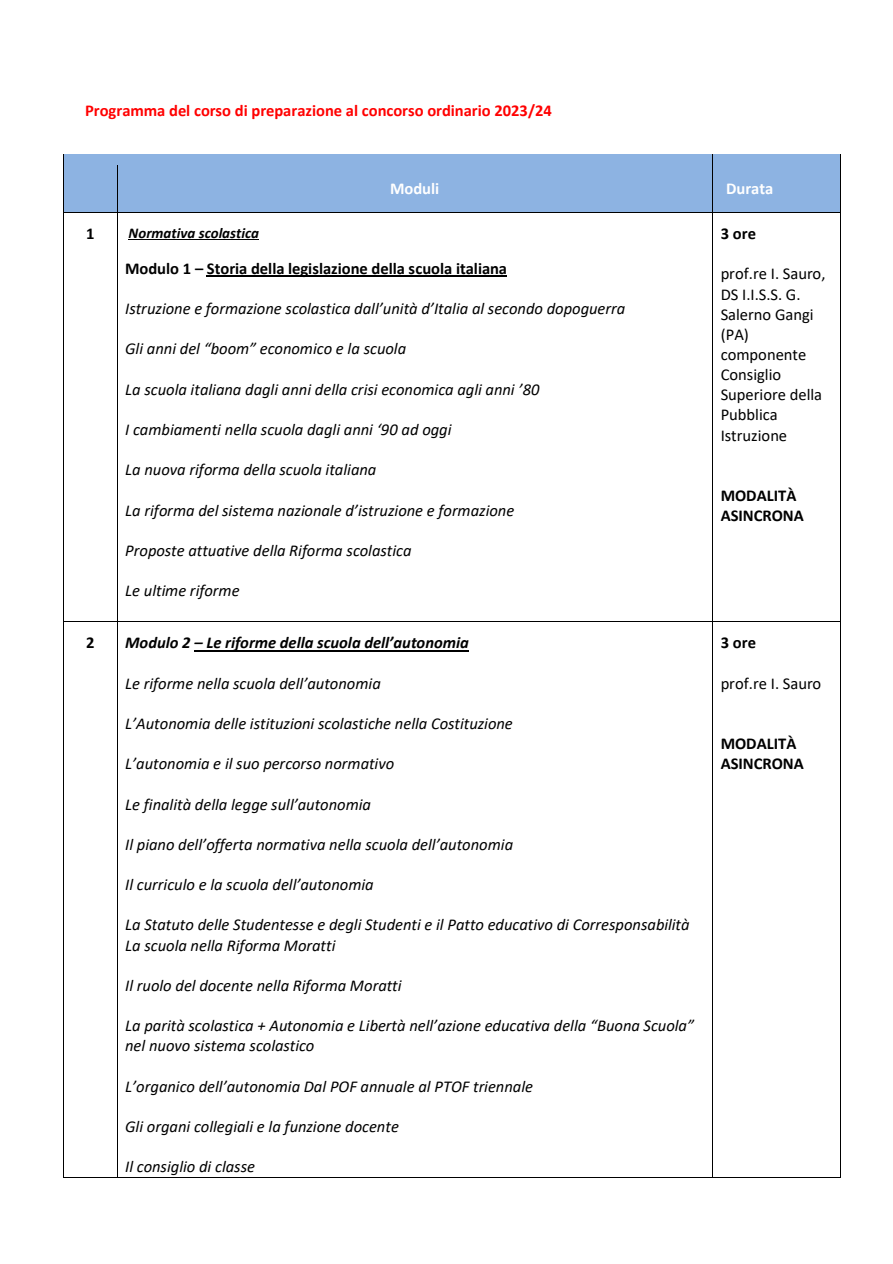
<style>
.page{position:relative;width:893px;height:1264px;background:#fff}
.page>*{position:absolute;margin:0;border:0;box-sizing:border-box;transform-origin:0 0}
.t1{font:italic 16.5px/20.1px "Calibri";color:#000}
.t2{font:16.5px/20.1px "Calibri";color:#000}
.t3{font:700 16.5px/20.1px "Calibri";color:#000}
.t4{font:700 16.5px "Calibri";letter-spacing:-.005em;color:#f00}
.t5{font:italic 700 16.5px "Calibri";color:#000}
.t6{font:700 16.5px "Calibri";letter-spacing:-.005em;color:#fff}
.t7{font:italic 700 15px "Calibri";color:#000}
</style>
<div class="page">
<div style="left:64px;top:154px;width:53px;height:58px;background:#8db3e2"></div>
<div style="left:117px;top:154px;width:595px;height:58px;background:#8db3e2"></div>
<div style="left:713px;top:154px;width:127px;height:58px;background:#8db3e2"></div>
<hr style="left:63px;top:165px;width:1px;height:47px;background:#000">
<hr style="left:117px;top:165px;width:1px;height:47px;background:#000">
<hr style="left:712px;top:165px;width:1px;height:47px;background:#000">
<hr style="left:840px;top:165px;width:1px;height:47px;background:#000">
<hr style="left:129px;top:239px;width:130px;height:1px;background:#000">
<hr style="left:207px;top:275px;width:300px;height:1px;background:#000">
<hr style="left:64px;top:212px;width:53px;height:1px;background:#000">
<hr style="left:117px;top:212px;width:595px;height:1px;background:#000">
<hr style="left:713px;top:212px;width:127px;height:1px;background:#000">
<hr style="left:63px;top:223px;width:1px;height:398px;background:#000">
<hr style="left:117px;top:223px;width:1px;height:398px;background:#000">
<hr style="left:712px;top:223px;width:1px;height:398px;background:#000">
<hr style="left:840px;top:223px;width:1px;height:398px;background:#000">
<hr style="left:194px;top:650px;width:275px;height:1px;background:#000">
<hr style="left:64px;top:621px;width:53px;height:1px;background:#000">
<hr style="left:117px;top:621px;width:595px;height:1px;background:#000">
<hr style="left:713px;top:621px;width:127px;height:1px;background:#000">
<hr style="left:63px;top:632px;width:1px;height:544px;background:#000">
<hr style="left:64px;top:1176px;width:53px;height:1px;background:#000">
<hr style="left:117px;top:632px;width:1px;height:544px;background:#000">
<hr style="left:117px;top:1176px;width:595px;height:1px;background:#000">
<hr style="left:712px;top:632px;width:1px;height:544px;background:#000">
<hr style="left:713px;top:1176px;width:127px;height:1px;background:#000">
<hr style="left:840px;top:632px;width:1px;height:544px;background:#000">
<p class="t4" style="left:85px;top:99px;width:468px">Programma del corso di preparazione al concorso ordinario 2023/24</p>
<p class="t6" style="left:390px;top:177px;width:51px">Moduli</p>
<p class="t6" style="left:726px;top:177px;width:49px">Durata</p>
<p class="t3" style="left:86px;top:223px;width:10px">1</p>
<p class="t7" style="left:129px;top:222px;width:132px">Normativa scolastica</p>
<p class="t3" style="left:125px;top:258px;width:383px">Modulo 1 – Storia della legislazione della scuola italiana</p>
<p class="t1" style="left:125px;top:298px;width:502px">Istruzione e formazione scolastica dall’unità d’Italia al secondo dopoguerra</p>
<p class="t1" style="left:125px;top:338px;width:283px">Gli anni del “boom” economico e la scuola</p>
<p class="t1" style="left:125px;top:378px;width:416px">La scuola italiana dagli anni della crisi economica agli anni ’80</p>
<p class="t1" style="left:125px;top:418px;width:328px">I cambiamenti nella scuola dagli anni ‘90 ad oggi</p>
<p class="t1" style="left:125px;top:459px;width:253px">La nuova riforma della scuola italiana</p>
<p class="t1" style="left:125px;top:499px;width:391px">La riforma del sistema nazionale d’istruzione e formazione</p>
<p class="t1" style="left:125px;top:539px;width:288px">Proposte attuative della Riforma scolastica</p>
<p class="t1" style="left:125px;top:580px;width:116px">Le ultime riforme</p>
<p class="t3" style="left:86px;top:632px;width:10px">2</p>
<p class="t5" style="left:125px;top:631px;width:345px">Modulo 2 – Le riforme della scuola dell’autonomia</p>
<p class="t1" style="left:125px;top:672px;width:257px">Le riforme nella scuola dell’autonomia</p>
<p class="t1" style="left:125px;top:712px;width:389px">L’Autonomia delle istituzioni scolastiche nella Costituzione</p>
<p class="t1" style="left:125px;top:752px;width:271px">L’autonomia e il suo percorso normativo</p>
<p class="t1" style="left:125px;top:793px;width:247px">Le finalità della legge sull’autonomia</p>
<p class="t1" style="left:125px;top:833px;width:389px">Il piano dell’offerta normativa nella scuola dell’autonomia</p>
<p class="t1" style="left:125px;top:873px;width:250px">Il curriculo e la scuola dell’autonomia</p>
<p class="t1" style="left:125px;top:914px;width:566px">La Statuto delle Studentesse e degli Studenti e il Patto educativo di Corresponsabilità<br>La scuola nella Riforma Moratti</p>
<p class="t1" style="left:125px;top:974px;width:278px">Il ruolo del docente nella Riforma Moratti</p>
<p class="t1" style="left:125px;top:1014px;width:570px">La parità scolastica + Autonomia e Libertà nell’azione educativa della “Buona Scuola” nel nuovo sistema scolastico</p>
<p class="t1" style="left:125px;top:1075px;width:409px">L’organico dell’autonomia Dal POF annuale al PTOF triennale</p>
<p class="t1" style="left:125px;top:1115px;width:275px">Gli organi collegiali e la funzione docente</p>
<p class="t1" style="left:125px;top:1155px;width:131px">Il consiglio di classe</p>
<p class="t3" style="left:721px;top:223px;width:37px">3 ore</p>
<p class="t2" style="left:721px;top:263px;width:106px">prof.re I. Sauro,<br>DS I.I.S.S. G.<br>Salerno Gangi (PA) componente<br>Consiglio<br>Superiore della<br>Pubblica<br>Istruzione</p>
<p class="t3" style="left:721px;top:485px;width:85px">MODALITÀ<br>ASINCRONA</p>
<p class="t3" style="left:721px;top:632px;width:37px">3 ore</p>
<p class="t2" style="left:721px;top:672px;width:102px">prof.re I. Sauro</p>
<p class="t3" style="left:721px;top:733px;width:85px">MODALITÀ<br>ASINCRONA</p>
</div>
